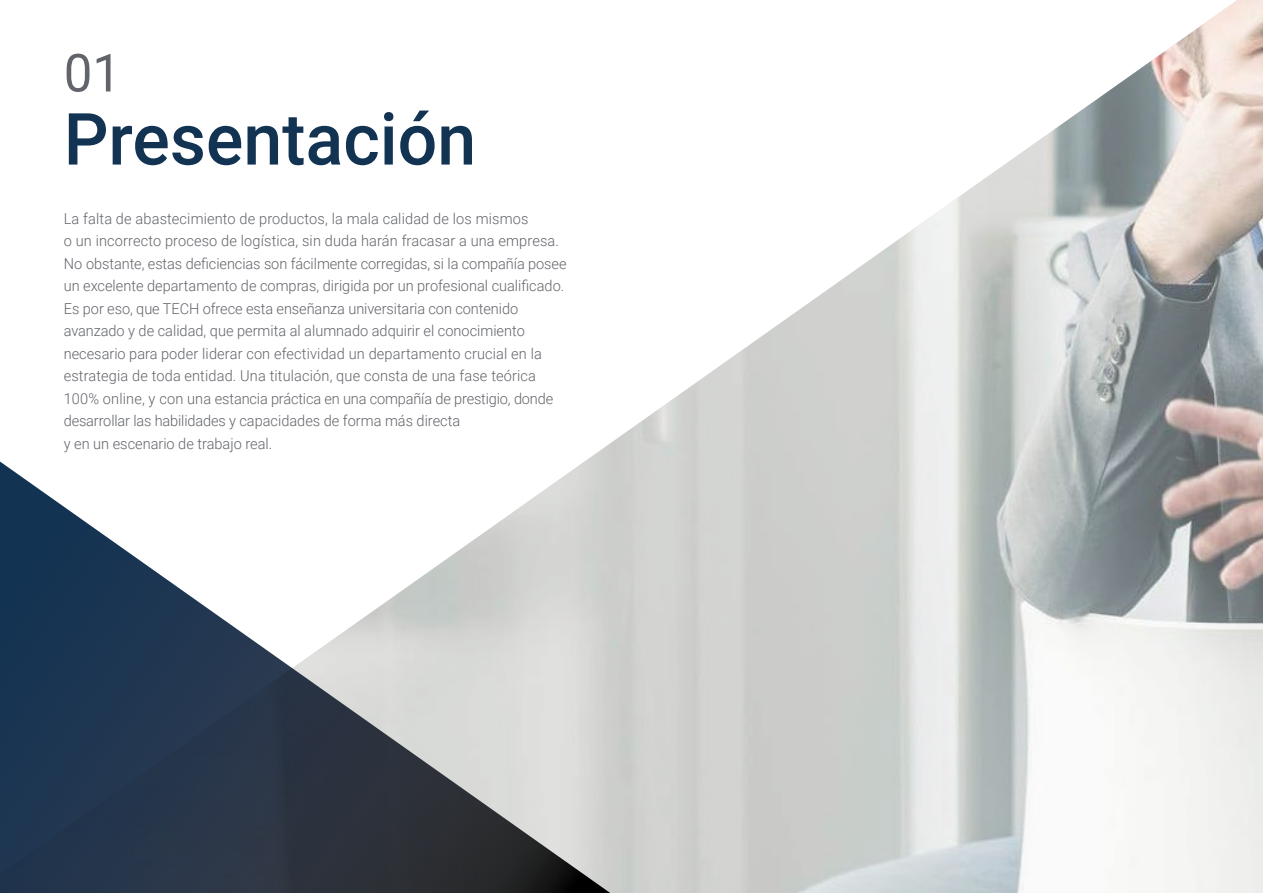
<style>
.page{position:relative;width:1263px;height:893px;background:#fff}
.page>*{position:absolute;margin:0;border:0;box-sizing:border-box;transform-origin:0 0}
.t1{font:500 72px "Roboto";color:#123352}
.t2{font:52.5px "Roboto";color:#61646a}
.t3{font:300 15px/22.5px "Roboto";color:#61646a}
</style>
<div class="page">
<img style="left:607px;top:0;width:656px;height:893px">
<svg style="left:0;top:446px;width:640px;height:447px"></svg>
<h2 class="t2" style="left:64px;top:36px;width:59px">01</h2>
<h1 class="t1" style="left:64px;top:89px;width:414px">Presentación</h1>
<p class="t3" style="left:64px;top:207px;width:504px">La falta de abastecimiento de productos, la mala calidad de los mismos<br>o un incorrecto proceso de logística, sin duda harán fracasar a una empresa.<br>No obstante, estas deficiencias son fácilmente corregidas, si la compañía posee un excelente departamento de compras, dirigida por un profesional cualificado.<br>Es por eso, que TECH ofrece esta enseñanza universitaria con contenido avanzado y de calidad, que permita al alumnado adquirir el conocimiento necesario para poder liderar con efectividad un departamento crucial en la estrategia de toda entidad. Una titulación, que consta de una fase teórica 100% online, y con una estancia práctica en una compañía de prestigio, donde desarrollar las habilidades y capacidades de forma más directa<br>y en un escenario de trabajo real.</p>
</div>
